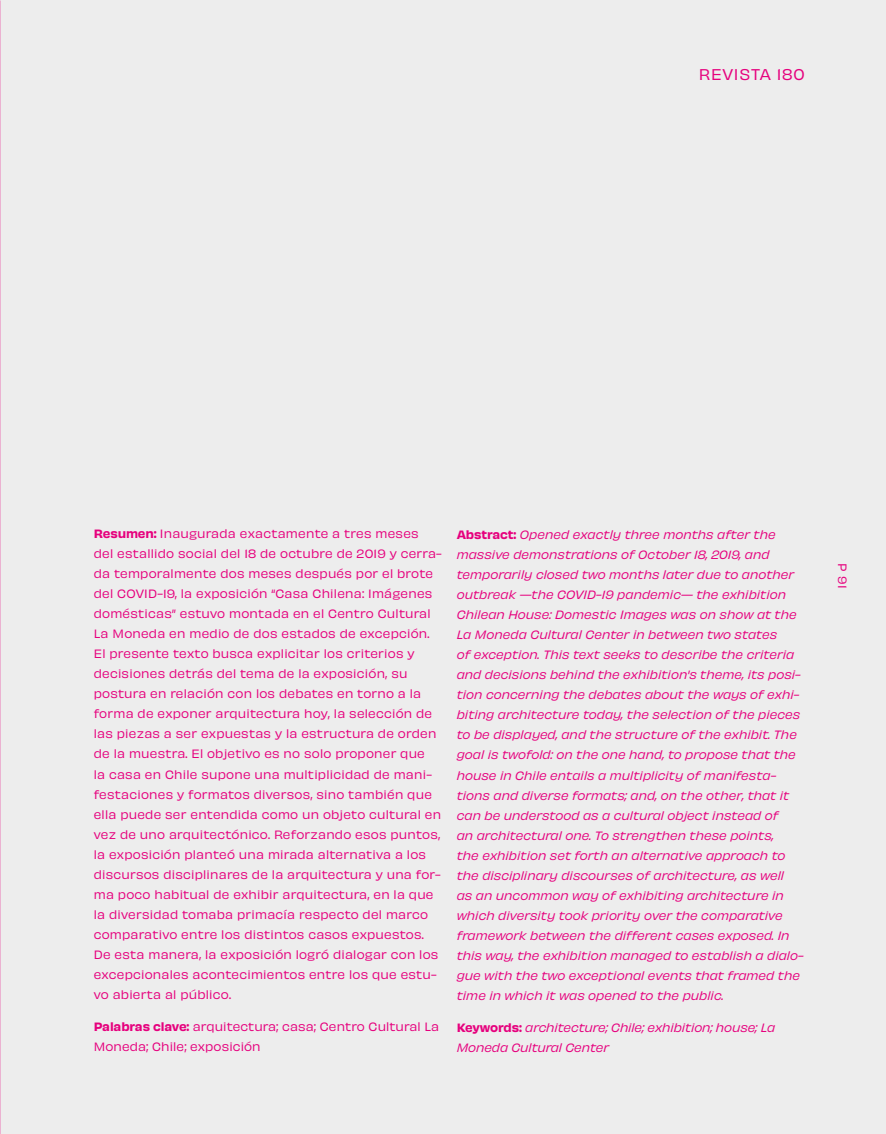
<style>
.page{position:relative;width:886px;height:1134px;background:#ededed}
.page>*{position:absolute;margin:0;border:0;box-sizing:border-box;transform-origin:0 0}
.t1{font:14.5px "Obviously";letter-spacing:.05em;color:#e6007d}
.t2{font:italic 11.25px/20px "Obviously";color:#e6007d}
.t3{font:11.25px/20px "Obviously";letter-spacing:.02em;color:#e6007d}
.s1{font-family:"Obviously Semi"}
.s2{font-family:"Obviously Semi";font-style:normal}
</style>
<div class="page">
<p class="t1" style="left:699px;top:64px;width:107px">REVISTA 180</p>
<p class="t3" style="left:94px;top:523px;width:349px"><span class="s1">Resumen:</span> Inaugurada exactamente a tres meses<br>del estallido social del 18 de octubre de 2019 y cerra&shy;da temporalmente dos meses después por el brote del COVID-19, la exposición “Casa Chilena: Imágenes domésticas” estuvo montada en el Centro Cultural La Moneda en medio de dos estados de excepción.<br>El presente texto busca explicitar los criterios y decisiones detrás del tema de la exposición, su postura en relación con los debates en torno a la forma de exponer arquitectura hoy, la selección de las piezas a ser expuestas y la estructura de orden de la muestra. El objetivo es no solo proponer que<br>la casa en Chile supone una multiplicidad de mani&shy;festaciones y formatos diversos, sino también que ella puede ser entendida como un objeto cultural en vez de uno arquitectónico. Reforzando esos puntos, la exposición planteó una mirada alternativa a los discursos disciplinares de la arquitectura y una for&shy;ma poco habitual de exhibir arquitectura, en la que la diversidad tomaba primacía respecto del marco comparativo entre los distintos casos expuestos.<br>De esta manera, la exposición logró dialogar con los excepcionales acontecimientos entre los que estu&shy;vo abierta al público.</p>
<p class="t3" style="left:94px;top:1016px;width:347px"><span class="s1">Palabras clave:</span> arquitectura; casa; Centro Cultural La<br>Moneda; Chile; exposición</p>
<p class="t2" style="left:457px;top:524px;width:348px"><span class="s2">Abstract:</span> Opened exactly three months after the massive demonstrations of October 18, 2019, and temporarily closed two months later due to another outbreak —the COVID-19 pandemic— the exhibition Chilean House: Domestic Images was on show at the La Moneda Cultural Center in between two states<br>of exception. This text seeks to describe the criteria and decisions behind the exhibition's theme, its posi&shy;tion concerning the debates about the ways of exhi&shy;biting architecture today, the selection of the pieces to be displayed, and the structure of the exhibit. The goal is twofold: on the one hand, to propose that the house in Chile entails a multiplicity of manifesta&shy;tions and diverse formats; and, on the other, that it can be understood as a cultural object instead of<br>an architectural one. To strengthen these points,<br>the exhibition set forth an alternative approach to the disciplinary discourses of architecture, as well<br>as an uncommon way of exhibiting architecture in which diversity took priority over the comparative framework between the different cases exposed. In this way, the exhibition managed to establish a dialo&shy;gue with the two exceptional events that framed the time in which it was opened to the public.</p>
<p class="t2" style="left:457px;top:1017px;width:320px"><span class="s2">Keywords:</span> architecture; Chile; exhibition; house; La<br>Moneda Cultural Center</p>
<p class="t3" style="left:853px;top:562px;width:27px;rotate:90deg">P 91</p>
</div>
